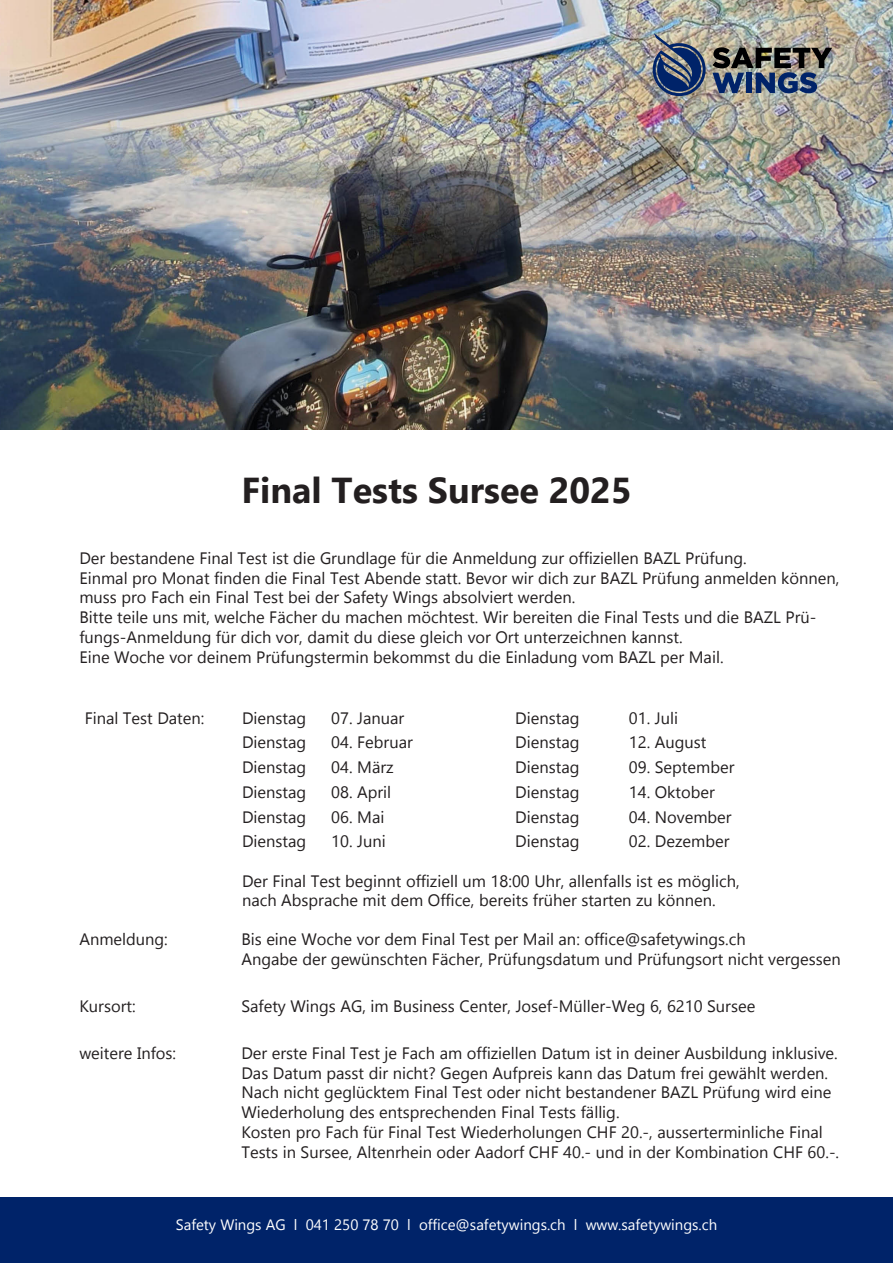
<style>
.page{position:relative;width:893px;height:1263px;background:#fff}
.page>*{position:absolute;margin:0;border:0;box-sizing:border-box;transform-origin:0 0}
.t1{font:700 36px "Gadugi";color:#231f20}
.t2{font:16.5px/19.8px "Gadugi";color:#231f20}
.t3{font:15px "Gadugi";color:#fff}
</style>
<div class="page">
<div style="left:0;top:1197px;width:893px;height:66px;background:#002369"></div>
<img style="left:0;top:0;width:893px;height:429px">
<img style="left:712px;top:47px;width:120px;height:46px">
<svg style="left:653px;top:33px;width:53px;height:63px;background:#5e6980"></svg>
<h1 class="t1" style="left:241px;top:468px;width:392px">Final Tests Sursee 2025</h1>
<p class="t2" style="left:79px;top:548px;width:761px">Der bestandene Final Test ist die Grundlage für die Anmeldung zur offiziellen BAZL Prüfung.<br>Einmal pro Monat finden die Final Test Abende statt. Bevor wir dich zur BAZL Prüfung anmelden können, muss pro Fach ein Final Test bei der Safety Wings absolviert werden.<br>Bitte teile uns mit, welche Fächer du machen möchtest. Wir bereiten die Final Tests und die BAZL Prü&shy;fungs-Anmeldung für dich vor, damit du diese gleich vor Ort unterzeichnen kannst.<br>Eine Woche vor deinem Prüfungstermin bekommst du die Einladung vom BAZL per Mail.</p>
<p class="t2" style="left:85px;top:708px;width:121px">Final Test Daten:</p>
<p class="t2" style="left:242px;top:708px;width:66px">Dienstag</p>
<p class="t2" style="left:331px;top:708px;width:74px">07. Januar</p>
<p class="t2" style="left:515px;top:708px;width:66px">Dienstag</p>
<p class="t2" style="left:629px;top:708px;width:51px">01. Juli</p>
<p class="t2" style="left:242px;top:732px;width:66px">Dienstag</p>
<p class="t2" style="left:331px;top:732px;width:83px">04. Februar</p>
<p class="t2" style="left:515px;top:732px;width:66px">Dienstag</p>
<p class="t2" style="left:629px;top:732px;width:79px">12. August</p>
<p class="t2" style="left:242px;top:757px;width:66px">Dienstag</p>
<p class="t2" style="left:331px;top:757px;width:64px">04. März</p>
<p class="t2" style="left:515px;top:757px;width:66px">Dienstag</p>
<p class="t2" style="left:629px;top:757px;width:107px">09. September</p>
<p class="t2" style="left:242px;top:782px;width:66px">Dienstag</p>
<p class="t2" style="left:331px;top:782px;width:61px">08. April</p>
<p class="t2" style="left:515px;top:782px;width:66px">Dienstag</p>
<p class="t2" style="left:629px;top:782px;width:87px">14. Oktober</p>
<p class="t2" style="left:242px;top:807px;width:66px">Dienstag</p>
<p class="t2" style="left:331px;top:807px;width:55px">06. Mai</p>
<p class="t2" style="left:515px;top:807px;width:66px">Dienstag</p>
<p class="t2" style="left:629px;top:807px;width:104px">04. November</p>
<p class="t2" style="left:242px;top:831px;width:66px">Dienstag</p>
<p class="t2" style="left:331px;top:831px;width:56px">10. Juni</p>
<p class="t2" style="left:515px;top:831px;width:66px">Dienstag</p>
<p class="t2" style="left:629px;top:831px;width:102px">02. Dezember</p>
<p class="t2" style="left:242px;top:871px;width:499px">Der Final Test beginnt offiziell um 18:00 Uhr, allenfalls ist es möglich, nach Absprache mit dem Office, bereits früher starten zu können.</p>
<p class="t2" style="left:79px;top:929px;width:90px">Anmeldung:</p>
<p class="t2" style="left:241px;top:929px;width:601px">Bis eine Woche vor dem Final Test per Mail an: office@safetywings.ch<br>Angabe der gewünschten Fächer, Prüfungsdatum und Prüfungsort nicht vergessen</p>
<p class="t2" style="left:79px;top:996px;width:58px">Kursort:</p>
<p class="t2" style="left:241px;top:996px;width:515px">Safety Wings AG, im Business Center, Josef-Müller-Weg 6, 6210 Sursee</p>
<p class="t2" style="left:79px;top:1043px;width:98px">weitere Infos:</p>
<p class="t2" style="left:241px;top:1043px;width:599px">Der erste Final Test je Fach am offiziellen Datum ist in deiner Ausbildung inklusive.<br>Das Datum passt dir nicht? Gegen Aufpreis kann das Datum frei gewählt werden.<br>Nach nicht geglücktem Final Test oder nicht bestandener BAZL Prüfung wird eine Wiederholung des entsprechenden Final Tests fällig.<br>Kosten pro Fach für Final Test Wiederholungen CHF 20.-, ausserterminliche Final Tests in Sursee, Altenrhein oder Aadorf CHF 40.- und in der Kombination CHF 60.-.</p>
<p class="t3" style="left:176px;top:1216px;width:543px">Safety Wings AG l 041 250 78 70 l office@safetywings.ch l www.safetywings.ch</p>
</div>
